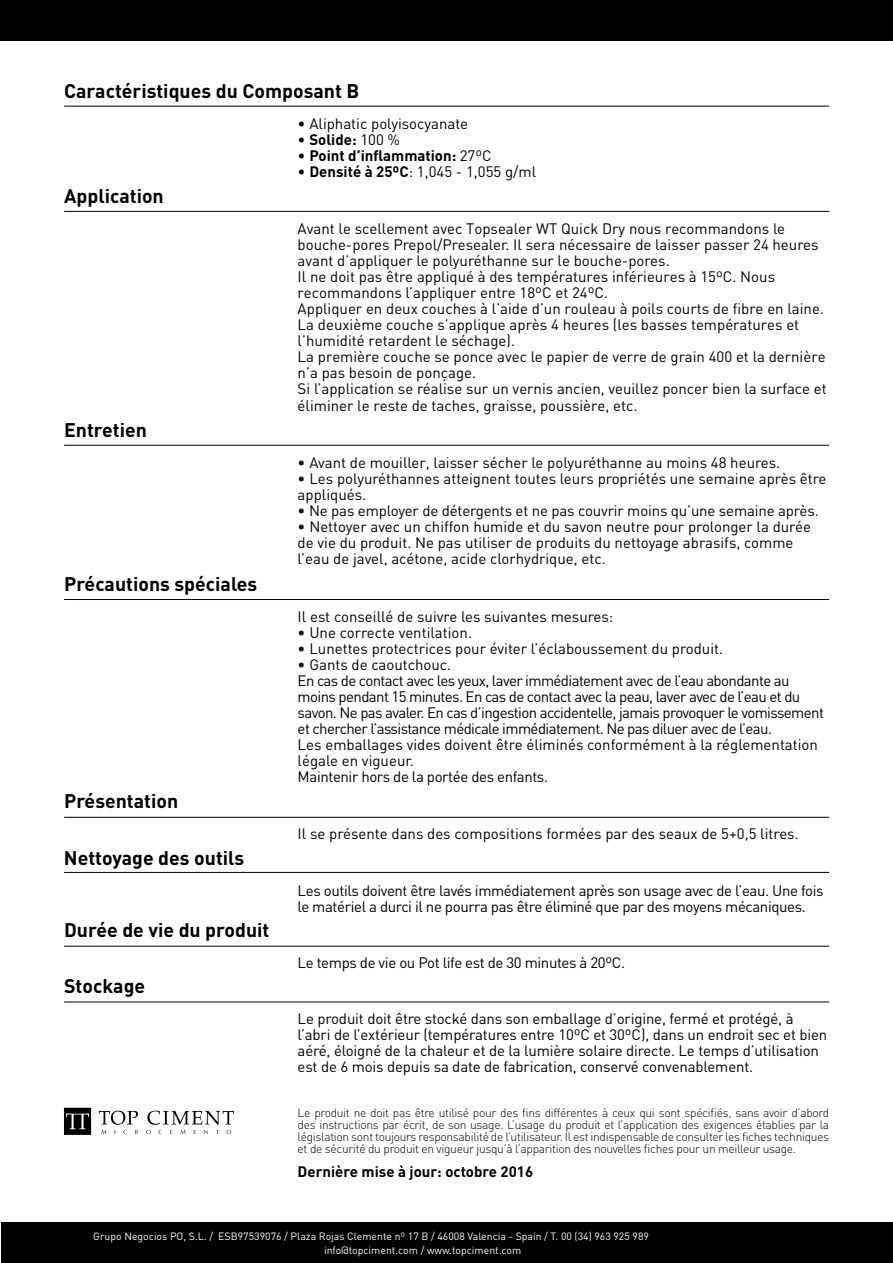
<style>
.page{position:relative;width:893px;height:1263px;background:#fff}
.page>*{position:absolute;margin:0;border:0;box-sizing:border-box;transform-origin:0 0}
.t1{font:700 19.5px "DIN";color:#000101}
.t2{font:15px/16px "DIN";color:#000}
.t3{font:15px/16px "DIN";letter-spacing:-.04em;color:#000}
.t4{font:15px/16px "DIN";letter-spacing:-.025em;color:#000}
.t5{font:700 15px "DIN";color:#000}
.t6{font:300 12px/12px "DIN";letter-spacing:-.025em;color:#000;text-align:justify}
.t7{font:10.5px/13.2px "DIN";color:#fff}
.s1{font-weight:400}
.s2{font-weight:700}
</style>
<div class="page">
<div style="left:1px;top:1222px;width:892px;height:41px;background:#000"></div>
<div style="left:0;top:0;width:893px;height:41px;background:#000"></div>
<svg style="left:99px;top:1110px;width:39px;height:24px"></svg>
<svg style="left:146px;top:1110px;width:88px;height:24px"></svg>
<svg style="left:64px;top:1108px;width:27px;height:27px"></svg>
<hr style="left:64px;top:599px;width:765px;height:1px;background:#000">
<hr style="left:64px;top:817px;width:765px;height:1px;background:#000">
<hr style="left:64px;top:946px;width:765px;height:1px;background:#000">
<hr style="left:64px;top:872px;width:765px;height:1px;background:#000">
<hr style="left:64px;top:1001px;width:765px;height:1px;background:#000">
<hr style="left:64px;top:211px;width:765px;height:1px;background:#000">
<hr style="left:64px;top:106px;width:765px;height:1px;background:#000">
<hr style="left:64px;top:445px;width:765px;height:1px;background:#000">
<h1 class="t1" style="left:64px;top:78px;width:297px">Caractéristiques du Composant B</h1>
<h1 class="t1" style="left:64px;top:183px;width:101px">Application</h1>
<h1 class="t1" style="left:64px;top:417px;width:84px">Entretien</h1>
<h1 class="t1" style="left:64px;top:571px;width:195px">Précautions spéciales</h1>
<h1 class="t1" style="left:64px;top:788px;width:116px">Présentation</h1>
<h1 class="t1" style="left:64px;top:845px;width:182px">Nettoyage des outils</h1>
<h1 class="t1" style="left:64px;top:917px;width:207px">Durée de vie du produit</h1>
<h1 class="t1" style="left:64px;top:973px;width:83px">Stockage</h1>
<p class="t2" style="left:298px;top:115px;width:172px">• Aliphatic polyisocyanate</p>
<p class="t5" style="left:298px;top:129px;width:104px"><span class="s1">•</span> Solide: <span class="s1">100 %</span></p>
<p class="t5" style="left:298px;top:146px;width:196px"><span class="s1">•</span> Point d’inflammation: <span class="s1">27ºC</span></p>
<p class="t2" style="left:298px;top:163px;width:240px">• <span class="s2">Densité à 25ºC</span>: 1,045 - 1,055 g/ml</p>
<p class="t2" style="left:298px;top:220px;width:530px">Avant le scellement avec Topsealer WT Quick Dry nous recommandons le bouche-pores Prepol/Presealer. Il sera nécessaire de laisser passer 24 heures avant d’appliquer le polyuréthanne sur le bouche-pores.<br>Il ne doit pas être appliqué à des températures inférieures à 15ºC. Nous recommandons l’appliquer entre 18ºC et 24ºC.<br>Appliquer en deux couches à l’aide d’un rouleau à poils courts de fibre en laine.<br>La deuxième couche s’applique après 4 heures (les basses températures et l’humidité retardent le séchage).<br>La première couche se ponce avec le papier de verre de grain 400 et la dernière n’a pas besoin de ponçage.<br>Si l’application se réalise sur un vernis ancien, veuillez poncer bien la surface et éliminer le reste de taches, graisse, poussière, etc.</p>
<p class="t2" style="left:298px;top:454px;width:484px">• Avant de mouiller, laisser sécher le polyuréthanne au moins 48 heures.</p>
<p class="t2" style="left:298px;top:470px;width:530px">• Les polyuréthannes atteignent toutes leurs propriétés une semaine après être appliqués.</p>
<p class="t2" style="left:298px;top:502px;width:523px">• Ne pas employer de détergents et ne pas couvrir moins qu’une semaine après.</p>
<p class="t2" style="left:298px;top:518px;width:515px">• Nettoyer avec un chiffon humide et du savon neutre pour prolonger la durée de vie du produit. Ne pas utiliser de produits du nettoyage abrasifs, comme l’eau de javel, acétone, acide clorhydrique, etc.</p>
<p class="t2" style="left:298px;top:608px;width:317px">Il est conseillé de suivre les suivantes mesures:</p>
<p class="t2" style="left:298px;top:624px;width:176px">• Une correcte ventilation.</p>
<p class="t2" style="left:298px;top:640px;width:427px">• Lunettes protectrices pour éviter l’éclaboussement du produit.</p>
<p class="t3" style="left:298px;top:656px;width:528px">• Gants de caoutchouc.<br>En cas de contact avec les yeux, laver immédiatement avec de l’eau abondante au moins pendant 15 minutes. En cas de contact avec la peau, laver avec de l’eau et du savon. Ne pas avaler. En cas d’ingestion accidentelle, jamais provoquer le vomissement et chercher l’assistance médicale immédiatement. Ne pas diluer avec de l’eau.<br>Les emballages vides doivent être éliminés conformément à la réglementation légale en vigueur.<br>Maintenir hors de la portée des enfants.</p>
<p class="t2" style="left:298px;top:825px;width:503px">Il se présente dans des compositions formées par des seaux de 5+0,5 litres.</p>
<p class="t4" style="left:298px;top:882px;width:527px">Les outils doivent être lavés immédiatement après son usage avec de l’eau. Une fois le matériel a durci il ne pourra pas être éliminé que par des moyens mécaniques.</p>
<p class="t4" style="left:298px;top:954px;width:329px">Le temps de vie ou Pot life est de 30 minutes à 20ºC.</p>
<p class="t2" style="left:298px;top:1010px;width:531px">Le produit doit être stocké dans son emballage d’origine, fermé et protégé, à l’abri de l’extérieur (températures entre 10ºC et 30ºC), dans un endroit sec et bien aéré, éloigné de la chaleur et de la lumière solaire directe. Le temps d’utilisation est de 6 mois depuis sa date de fabrication, conservé convenablement.</p>
<p class="t6" style="left:298px;top:1107px;width:533px">Le produit ne doit pas être utilisé pour des fins différentes à ceux qui sont spécifiés, sans avoir d’abord des instructions par écrit, de son usage. L’usage du produit et l’application des exigences établies par la législation sont toujours responsabilité de l’utilisateur. Il est indispensable de consulter les fiches techniques et de sécurité du produit en vigueur jusqu’à l’apparition des nouvelles fiches pour un meilleur usage.</p>
<p class="t5" style="left:298px;top:1162px;width:237px">Dernière mise à jour: octobre 2016</p>
<p class="t7" style="left:324px;top:1230px;width:326px;text-indent:-231px">Grupo Negocios PO, S.L. / ESB97539076 / Plaza Rojas Clemente nº 17 B / 46008 Valencia - Spain / T. 00 (34) 963 925 989 info@topciment.com / www.topciment.com</p>
</div>
